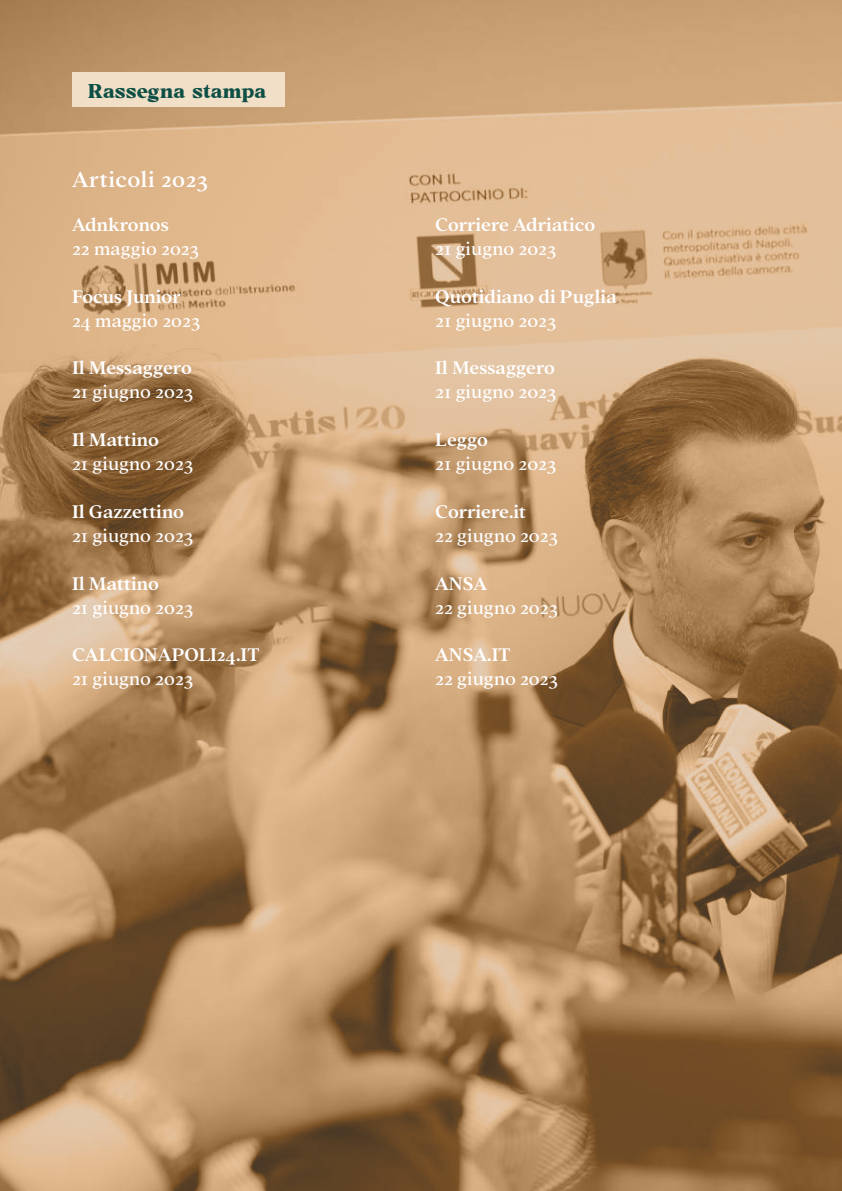
<style>
.page{position:relative;width:842px;height:1191px;background:#fff}
.page>*{position:absolute;margin:0;border:0;box-sizing:border-box;transform-origin:0 0}
.t1{font:500 24px "Addington CF";letter-spacing:.02em;color:#fff}
.t2{font:20px "Addington CF";color:#fff}
.t3{font:600 20px "Addington CF";color:#fff}
.t4{font:700 20px "Chevalon";color:#0d4f45}
</style>
<div class="page">
<img style="left:0;top:0;width:842px;height:1191px">
<div style="left:72px;top:72px;width:213px;height:34px;background:#f1dfc7"></div>
<p class="t4" style="left:88px;top:79px;width:180px">Rassegna stampa</p>
<p class="t1" style="left:72px;top:162px;width:138px">Articoli 2023</p>
<p class="t3" style="left:72px;top:210px;width:98px">Adnkronos</p>
<p class="t2" style="left:72px;top:234px;width:129px">22 maggio 2023</p>
<p class="t3" style="left:72px;top:282px;width:110px">Focus Junior</p>
<p class="t2" style="left:72px;top:306px;width:130px">24 maggio 2023</p>
<p class="t3" style="left:72px;top:353px;width:121px">Il Messaggero</p>
<p class="t2" style="left:72px;top:377px;width:123px">21 giugno 2023</p>
<p class="t3" style="left:72px;top:425px;width:88px">Il Mattino</p>
<p class="t2" style="left:72px;top:449px;width:123px">21 giugno 2023</p>
<p class="t3" style="left:72px;top:497px;width:114px">Il Gazzettino</p>
<p class="t2" style="left:72px;top:521px;width:123px">21 giugno 2023</p>
<p class="t3" style="left:72px;top:568px;width:88px">Il Mattino</p>
<p class="t2" style="left:72px;top:593px;width:123px">21 giugno 2023</p>
<p class="t3" style="left:72px;top:640px;width:189px">CALCIONAPOLI24.IT</p>
<p class="t2" style="left:72px;top:664px;width:123px">21 giugno 2023</p>
<p class="t3" style="left:435px;top:210px;width:162px">Corriere Adriatico</p>
<p class="t2" style="left:435px;top:234px;width:123px">21 giugno 2023</p>
<p class="t3" style="left:435px;top:282px;width:183px">Quotidiano di Puglia</p>
<p class="t2" style="left:435px;top:306px;width:123px">21 giugno 2023</p>
<p class="t3" style="left:435px;top:353px;width:121px">Il Messaggero</p>
<p class="t2" style="left:435px;top:377px;width:123px">21 giugno 2023</p>
<p class="t3" style="left:435px;top:425px;width:54px">Leggo</p>
<p class="t2" style="left:435px;top:449px;width:123px">21 giugno 2023</p>
<p class="t3" style="left:435px;top:497px;width:92px">Corriere.it</p>
<p class="t2" style="left:435px;top:521px;width:124px">22 giugno 2023</p>
<p class="t3" style="left:435px;top:568px;width:54px">ANSA</p>
<p class="t2" style="left:435px;top:593px;width:124px">22 giugno 2023</p>
<p class="t3" style="left:435px;top:640px;width:77px">ANSA.IT</p>
<p class="t2" style="left:435px;top:664px;width:124px">22 giugno 2023</p>
</div>
